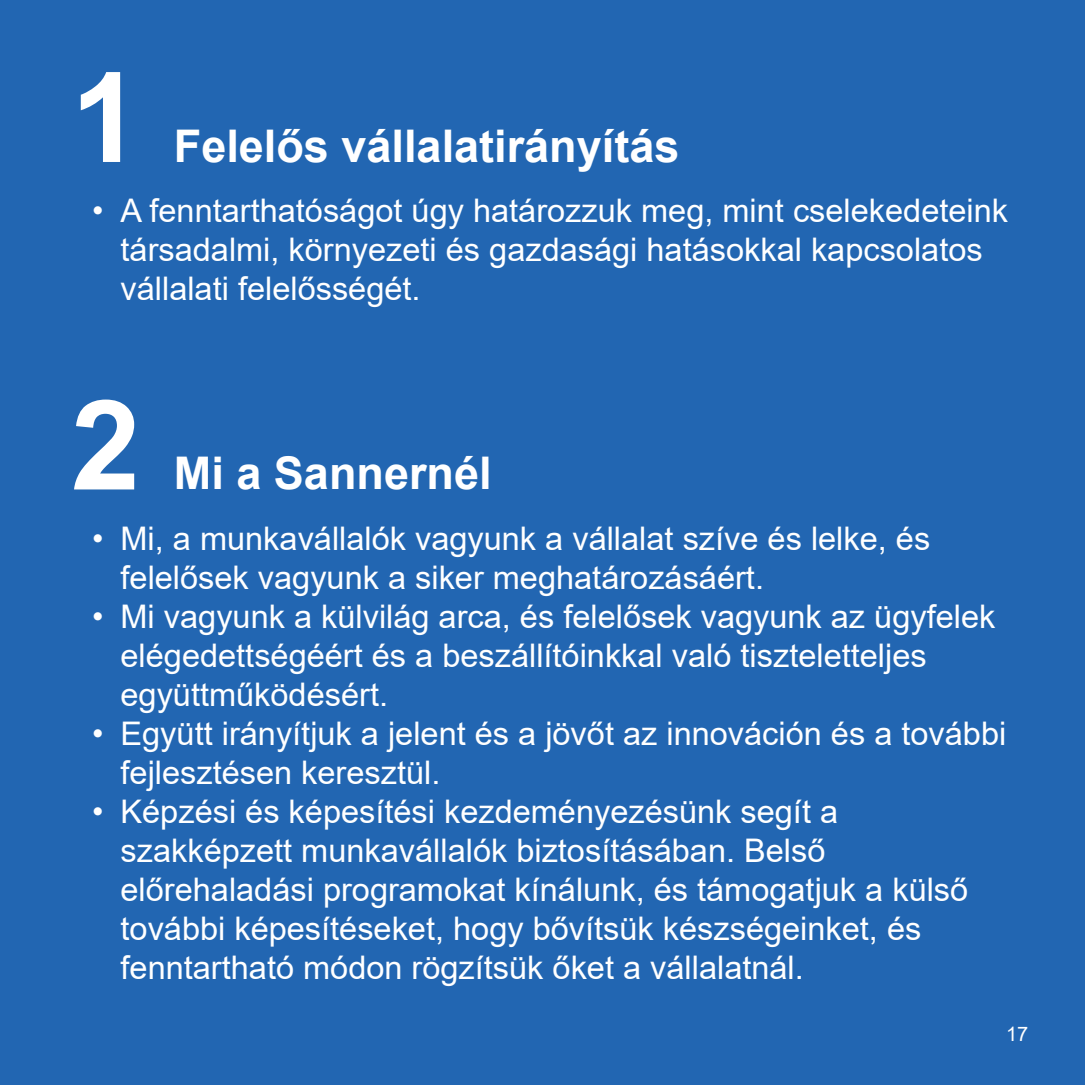
<style>
.page{position:relative;width:1085px;height:1085px;background:#fff}
.page>*{position:absolute;margin:0;border:0;box-sizing:border-box;transform-origin:0 0}
.t1{font:700 125px "Arial";color:#fff}
.t2{font:700 45px "Arial";color:#fff}
.t3{font:32.5px/39px "Arial";color:#fff}
.t4{font:20px "Arial";color:#fff}
</style>
<div class="page">
<div style="left:0;top:0;width:1084px;height:1084px;background:#2266b2"></div>
<p class="t1" style="left:71px;top:30px;width:71px">1</p>
<p class="t2" style="left:174px;top:114px;width:507px">Felelős vállalatirányítás</p>
<p class="t3" style="left:120px;top:191px;width:888px;text-indent:-28px">• A fenntarthatóságot úgy határozzuk meg, mint cselekedeteink társadalmi, környezeti és gazdasági hatásokkal kapcsolatos vállalati felelősségét.</p>
<p class="t1" style="left:71px;top:357px;width:71px">2</p>
<p class="t2" style="left:174px;top:442px;width:319px">Mi a Sannernél</p>
<p class="t3" style="left:120px;top:518px;width:811px;text-indent:-28px">• Mi, a munkavállalók vagyunk a vállalat szíve és lelke, és felelősek vagyunk a siker meghatározásáért.</p>
<p class="t3" style="left:120px;top:596px;width:876px;text-indent:-28px">• Mi vagyunk a külvilág arca, és felelősek vagyunk az ügyfelek elégedettségéért és a beszállítóinkkal való tiszteletteljes együttműködésért.</p>
<p class="t3" style="left:120px;top:713px;width:887px;text-indent:-28px">• Együtt irányítjuk a jelent és a jövőt az innováción és a további fejlesztésen keresztül.</p>
<p class="t3" style="left:120px;top:791px;width:849px;text-indent:-28px">• Képzési és képesítési kezdeményezésünk segít a szakképzett munkavállalók biztosításában. Belső előrehaladási programokat kínálunk, és támogatjuk a külső további képesítéseket, hogy bővítsük készségeinket, és fenntartható módon rögzítsük őket a vállalatnál.</p>
<p class="t4" style="left:1005px;top:1019px;width:24px">17</p>
</div>
